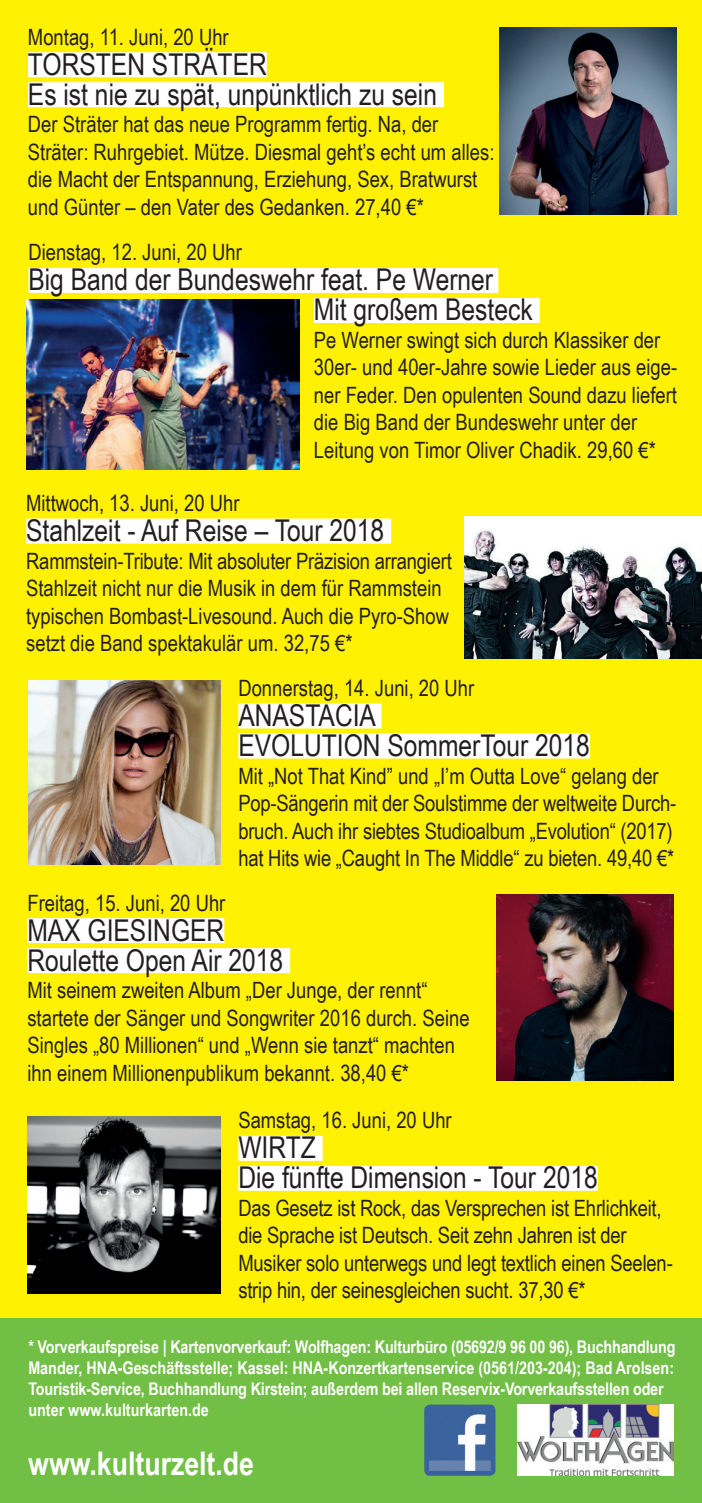
<style>
.page{position:relative;width:702px;height:1503px;background:#fff}
.page>*{position:absolute;margin:0;border:0;box-sizing:border-box;transform-origin:0 0}
.t1{font:700 32.5px "Arial Narrow";color:#fff}
.t2{font:30px "Arial Narrow";color:#231f20}
.t3{font:22.5px/27.5px "Arial Narrow";color:#231f20}
.t4{font:700 17.5px/21px "Arial Narrow";letter-spacing:-.01em;color:#fff}
</style>
<div class="page">
<div style="left:0;top:0;width:702px;height:1502px;background:#fff101"></div>
<div style="left:28px;top:268px;width:470px;height:25px;background:#fff"></div>
<div style="left:314px;top:298px;width:225px;height:25px;background:#fff"></div>
<div style="left:26px;top:518px;width:365px;height:25px;background:#fff"></div>
<div style="left:0;top:1318px;width:702px;height:184px;background:#71bf44"></div>
<img style="left:496px;top:894px;width:177px;height:186px">
<div style="left:27px;top:918px;width:197px;height:25px;background:#fff"></div>
<div style="left:27px;top:948px;width:263px;height:25px;background:#fff"></div>
<img style="left:26px;top:299px;width:274px;height:170px">
<img style="left:464px;top:516px;width:238px;height:142px">
<div style="left:238px;top:703px;width:143px;height:25px;background:#fff"></div>
<div style="left:238px;top:733px;width:352px;height:25px;background:#fff"></div>
<img style="left:28px;top:680px;width:192px;height:184px">
<div style="left:238px;top:1135px;width:84px;height:25px;background:#fff"></div>
<div style="left:238px;top:1165px;width:359px;height:25px;background:#fff"></div>
<img style="left:27px;top:1116px;width:193px;height:177px">
<img style="left:517px;top:1404px;width:156px;height:71px">
<img style="left:424px;top:1404px;width:71px;height:71px">
<img style="left:500px;top:28px;width:176px;height:186px">
<div style="left:28px;top:52px;width:239px;height:25px;background:#fff"></div>
<div style="left:28px;top:82px;width:416px;height:25px;background:#fff"></div>
<p class="t3" style="left:28px;top:22px;width:202px">Montag, 11. Juni, 20 Uhr</p>
<p class="t2" style="left:28px;top:42px;width:240px">TORSTEN STRÄTER</p>
<p class="t2" style="left:28px;top:72px;width:410px">Es ist nie zu spät, unpünktlich zu sein</p>
<p class="t3" style="left:28px;top:110px;width:468px">Der Sträter hat das neue Programm fertig. Na, der Sträter: Ruhrgebiet. Mütze. Diesmal geht’s echt um alles: die Macht der Entspannung, Erziehung, Sex, Bratwurst und Günter – den Vater des Gedanken. 27,40 €*</p>
<p class="t3" style="left:28px;top:238px;width:215px">Dienstag, 12. Juni, 20 Uhr</p>
<p class="t2" style="left:28px;top:258px;width:466px">Big Band der Bundeswehr feat. Pe Werner</p>
<p class="t2" style="left:314px;top:288px;width:220px">Mit großem Besteck</p>
<p class="t3" style="left:314px;top:325px;width:365px">Pe Werner swingt sich durch Klassiker der 30er- und 40er-Jahre sowie Lieder aus eige&shy;ner Feder. Den opulenten Sound dazu liefert die Big Band der Bundeswehr unter der Leitung von Timor Oliver Chadik. 29,60 €*</p>
<p class="t3" style="left:26px;top:488px;width:215px">Mittwoch, 13. Juni, 20 Uhr</p>
<p class="t2" style="left:26px;top:508px;width:359px">Stahlzeit - Auf Reise – Tour 2018</p>
<p class="t3" style="left:26px;top:546px;width:427px">Rammstein-Tribute: Mit absoluter Präzision arrangiert Stahlzeit nicht nur die Musik in dem für Rammstein typischen Bombast-Livesound. Auch die Pyro-Show setzt die Band spektakulär um. 32,75 €*</p>
<p class="t3" style="left:238px;top:673px;width:237px">Donnerstag, 14. Juni, 20 Uhr</p>
<p class="t2" style="left:238px;top:693px;width:139px">ANASTACIA</p>
<p class="t2" style="left:238px;top:723px;width:353px">EVOLUTION SommerTour 2018</p>
<p class="t3" style="left:238px;top:761px;width:439px">Mit „Not That Kind” und „I’m Outta Love“ gelang der Pop-Sängerin mit der Soulstimme der weltweite Durch&shy;bruch. Auch ihr siebtes Studioalbum „Evolution“ (2017) hat Hits wie „Caught In The Middle“ zu bieten. 49,40 €*</p>
<p class="t3" style="left:27px;top:888px;width:199px">Freitag, 15. Juni, 20 Uhr</p>
<p class="t2" style="left:27px;top:908px;width:198px">MAX GIESINGER</p>
<p class="t2" style="left:27px;top:938px;width:257px">Roulette Open Air 2018</p>
<p class="t3" style="left:27px;top:975px;width:444px">Mit seinem zweiten Album „Der Junge, der rennt“ startete der Sänger und Songwriter 2016 durch. Seine Singles „80 Millionen“ und „Wenn sie tanzt“ machten ihn einem Millionenpublikum bekannt. 38,40 €*</p>
<p class="t3" style="left:238px;top:1105px;width:215px">Samstag, 16. Juni, 20 Uhr</p>
<p class="t2" style="left:238px;top:1125px;width:79px">WIRTZ</p>
<p class="t2" style="left:238px;top:1155px;width:361px">Die fünfte Dimension - Tour 2018</p>
<p class="t3" style="left:238px;top:1193px;width:436px">Das Gesetz ist Rock, das Versprechen ist Ehrlichkeit, die Sprache ist Deutsch. Seit zehn Jahren ist der Musiker solo unterwegs und legt textlich einen Seelen&shy;strip hin, der seinesgleichen sucht. 37,30 €*</p>
<p class="t4" style="left:28px;top:1335px;width:648px">* Vorverkaufspreise | Kartenvorverkauf: Wolfhagen: Kulturbüro (05692/9 96 00 96), Buchhandlung Mander, HNA-Geschäftsstelle; Kassel: HNA-Konzertkartenservice (0561/203-204); Bad Arolsen:<br>Touristik-Service, Buchhandlung Kirstein; außerdem bei allen Reservix-Vorverkaufsstellen oder unter www.kulturkarten.de</p>
<p class="t1" style="left:28px;top:1438px;width:227px">www.kulturzelt.de</p>
</div>
